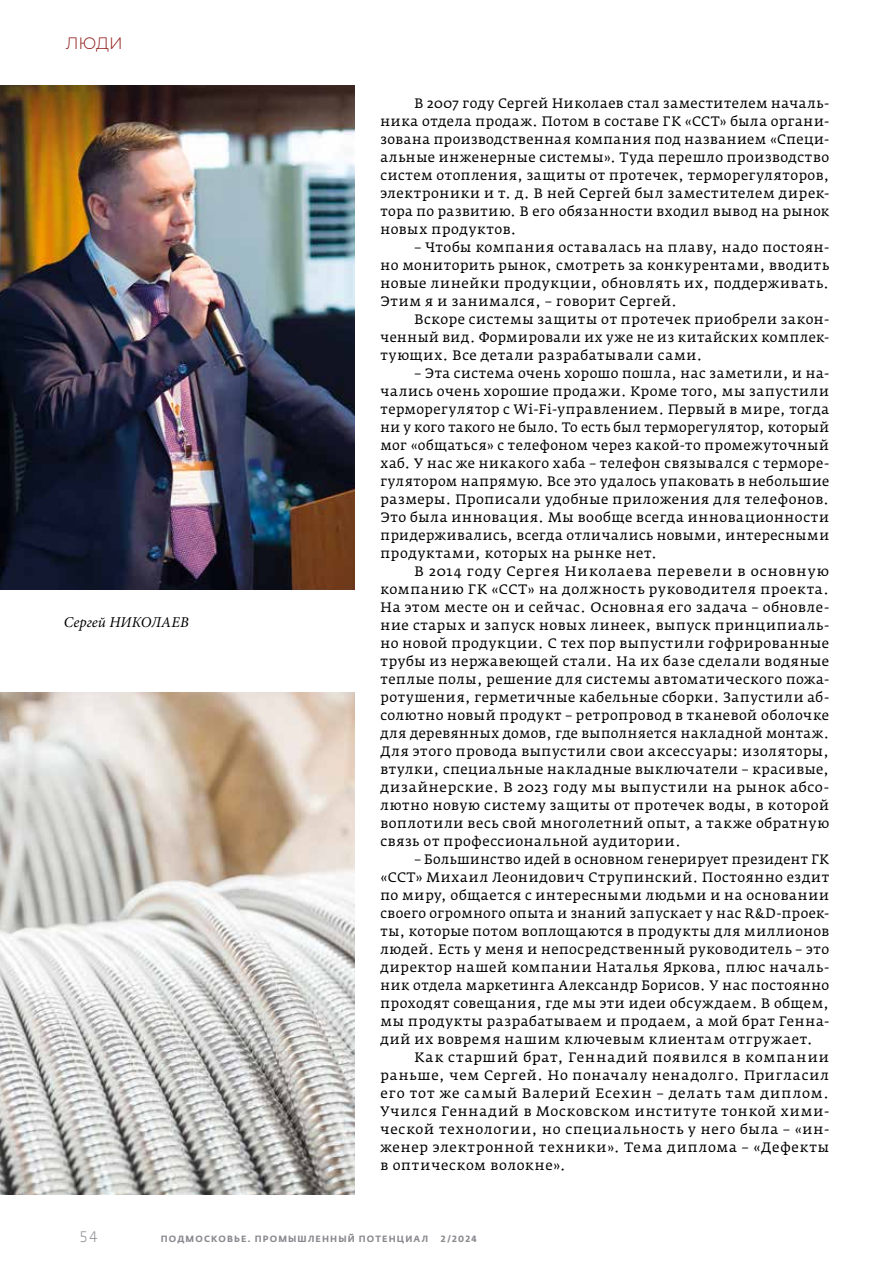
<style>
.page{position:relative;width:893px;height:1263px;background:#fff}
.page>*{position:absolute;margin:0;border:0;box-sizing:border-box;transform-origin:0 0}
.t1{font:300 16.5px "Montserrat";color:#8d1914}
.t2{font:italic 15px "Minion Pro";letter-spacing:.005em;color:#000}
.t3{font:300 15px "Fedra Sans Pro";color:#8b8a90}
.t4{font:13.5px/18px "Fedra Serif A Pro";letter-spacing:.045em;color:#000;text-align:justify}
.t5{font:700 9px "Fedra Sans Pro";letter-spacing:.13em;color:#8b8a90}
</style>
<div class="page">
<img style="left:0;top:85px;width:355px;height:505px">
<img style="left:0;top:692px;width:355px;height:503px">
<p class="t1" style="left:66px;top:32px;width:59px">ЛЮДИ</p>
<p class="t2" style="left:64px;top:612px;width:127px">Сергей НИКОЛАЕВ</p>
<p class="t4" style="left:380px;top:94px;width:450px;text-indent:34px">В 2007 году Сергей Николаев стал заместителем началь&shy;ника отдела продаж. Потом в составе ГК «ССТ» была органи&shy;зована производственная компания под названием «Специ&shy;альные инженерные системы». Туда перешло производство систем отопления, защиты от протечек, терморегуляторов, электроники и т. д. В ней Сергей был заместителем дирек&shy;тора по развитию. В его обязанности входил вывод на рынок новых продуктов.</p>
<p class="t4" style="left:380px;top:238px;width:450px;text-indent:34px">– Чтобы компания оставалась на плаву, надо постоян&shy;но мониторить рынок, смотреть за конкурентами, вводить новые линейки продукции, обновлять их, поддерживать.<br>Этим я и занимался, – говорит Сергей.</p>
<p class="t4" style="left:380px;top:310px;width:450px;text-indent:34px">Вскоре системы защиты от протечек приобрели закон&shy;ченный вид. Формировали их уже не из китайских комплек&shy;тующих. Все детали разрабатывали сами.</p>
<p class="t4" style="left:380px;top:364px;width:450px;text-indent:34px">– Эта система очень хорошо пошла, нас заметили, и на&shy;чались очень хорошие продажи. Кроме того, мы запустили терморегулятор с Wi-Fi-управлением. Первый в мире, тогда ни у кого такого не было. То есть был терморегулятор, который мог «общаться» с телефоном через какой-то промежуточный хаб. У нас же никакого хаба – телефон связывался с терморе&shy;гулятором напрямую. Все это удалось упаковать в небольшие размеры. Прописали удобные приложения для телефонов.<br>Это была инновация. Мы вообще всегда инновационности придерживались, всегда отличались новыми, интересными продуктами, которых на рынке нет.</p>
<p class="t4" style="left:380px;top:562px;width:450px;text-indent:34px">В 2014 году Сергея Николаева перевели в основную компанию ГК «ССТ» на должность руководителя проекта.<br>На этом месте он и сейчас. Основная его задача – обновле&shy;ние старых и запуск новых линеек, выпуск принципиаль&shy;но новой продукции. С тех пор выпустили гофрированные трубы из нержавеющей стали. На их базе сделали водяные теплые полы, решение для системы автоматического пожа&shy;ротушения, герметичные кабельные сборки. Запустили аб&shy;солютно новый продукт – ретропровод в тканевой оболочке для деревянных домов, где выполняется накладной монтаж.<br>Для этого провода выпустили свои аксессуары: изоляторы, втулки, специальные накладные выключатели – красивые, дизайнерские. В 2023 году мы выпустили на рынок абсо&shy;лютно новую систему защиты от протечек воды, в которой воплотили весь свой многолетний опыт, а также обратную связь от профессиональной аудитории.</p>
<p class="t4" style="left:380px;top:850px;width:450px;text-indent:34px">– Большинство идей в основном генерирует президент ГК «ССТ» Михаил Леонидович Струпинский. Постоянно ездит по миру, общается с интересными людьми и на основании своего огромного опыта и знаний запускает у нас R&amp;D-проек&shy;ты, которые потом воплощаются в продукты для миллионов людей. Есть у меня и непосредственный руководитель – это директор нашей компании Наталья Яркова, плюс началь&shy;ник отдела маркетинга Александр Борисов. У нас постоянно проходят совещания, где мы эти идеи обсуждаем. В общем, мы продукты разрабатываем и продаем, а мой брат Генна&shy;дий их вовремя нашим ключевым клиентам отгружает.</p>
<p class="t4" style="left:380px;top:1048px;width:450px;text-indent:34px">Как старший брат, Геннадий появился в компании раньше, чем Сергей. Но поначалу ненадолго. Пригласил его тот же самый Валерий Есехин – делать там диплом.<br>Учился Геннадий в Московском институте тонкой хими&shy;ческой технологии, но специальность у него была – «ин&shy;женер электронной техники». Тема диплома – «Дефекты в оптическом волокне».</p>
<p class="t3" style="left:80px;top:1228px;width:19px">54</p>
<p class="t5" style="left:161px;top:1233px;width:269px">ПОДМОСКОВЬЕ. ПРОМЫШЛЕННЫЙ ПОТЕНЦИАЛ</p>
<p class="t5" style="left:441px;top:1233px;width:37px">2/2024</p>
</div>
